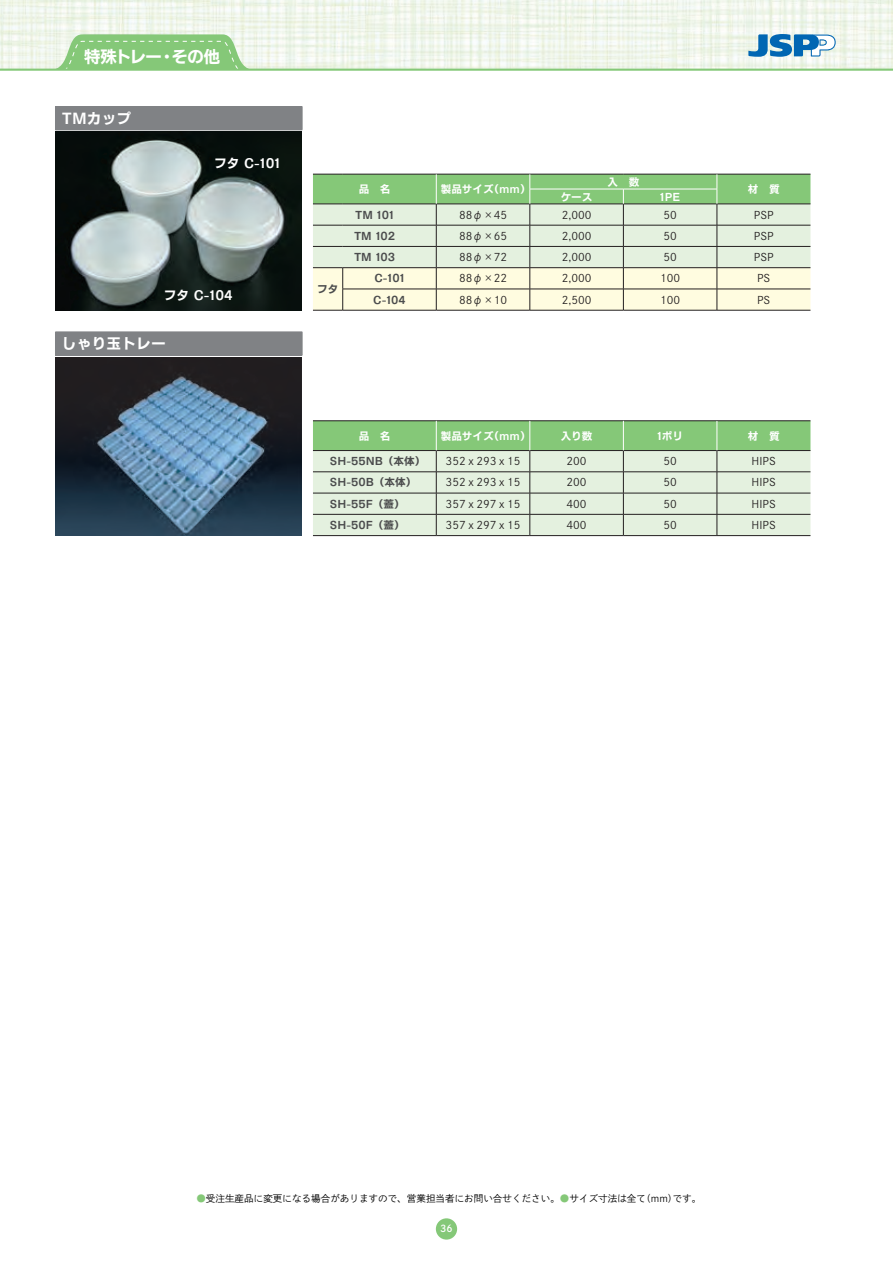
<style>
.page{position:relative;width:893px;height:1263px;background:#fff}
.page>*{position:absolute;margin:0;border:0;box-sizing:border-box;transform-origin:0 0}
.t1{font:16.95px "Ro NOW Std GE";letter-spacing:-.07em;color:#fff}
.t2{font:14.85px "Ro NOW Std GE";color:#fff}
.t3{font:12.75px "Ro NOW Std GE";color:#fff}
.t4{font:10.65px "Shuei Go Kin Std L";color:#231f20}
.t5{font:10.65px "Ro NOW Std GE";color:#4b4c4d}
.t6{font:10.65px "Ro NOW Std GE";color:#fff}
.t7{font:9.6px "Shuei Go Kin Std L";color:#000}
.t8{font:9.6px "Shuei Go Kin Std B";color:#fff}
.s1{color:#85c878}
</style>
<div class="page">
<img style="left:0;top:0;width:893px;height:69px">
<hr style="left:0;top:69px;width:893px;height:2px;background:#85c878">
<svg style="left:40px;top:34px;width:809px;height:37px"></svg>
<div style="left:436px;top:1218px;width:21px;height:21px;background:#85c878;border-radius:50%"></div>
<div style="left:55px;top:332px;width:247px;height:23px;background:#808285"></div>
<svg style="left:302px;top:332px;width:1px;height:23px"></svg>
<hr style="left:55px;top:355px;width:247px;height:1px;background:#808285">
<img style="left:55px;top:357px;width:247px;height:179px">
<img style="left:55px;top:132px;width:247px;height:178px">
<div style="left:55px;top:107px;width:247px;height:23px;background:#808285"></div>
<hr style="left:55px;top:106px;width:247px;height:1px;background:#808285">
<svg style="left:302px;top:107px;width:1px;height:23px"></svg>
<hr style="left:55px;top:130px;width:247px;height:1px;background:#808285">
<hr style="left:313px;top:310px;width:30px;height:1px;background:#231f20">
<hr style="left:343px;top:310px;width:93px;height:1px;background:#231f20">
<hr style="left:436px;top:310px;width:94px;height:1px;background:#231f20">
<hr style="left:530px;top:310px;width:93px;height:1px;background:#231f20">
<hr style="left:623px;top:310px;width:94px;height:1px;background:#231f20">
<hr style="left:717px;top:310px;width:93px;height:1px;background:#231f20">
<svg style="left:313px;top:174px;width:497px;height:136px;background:#cee1c0"></svg>
<hr style="left:313px;top:420px;width:123px;height:1px;background:#231f20">
<hr style="left:436px;top:420px;width:94px;height:1px;background:#231f20">
<hr style="left:530px;top:420px;width:93px;height:1px;background:#231f20">
<hr style="left:623px;top:420px;width:94px;height:1px;background:#231f20">
<hr style="left:717px;top:420px;width:93px;height:1px;background:#231f20">
<svg style="left:313px;top:421px;width:497px;height:115px;background:#c2dcbc"></svg>
<h1 class="t1" style="left:84px;top:45px;width:138px">特殊トレー・その他</h1>
<h2 class="t2" style="left:62px;top:108px;width:71px">TMカップ</h2>
<p class="t3" style="left:214px;top:154px;width:68px">フタ C-101</p>
<p class="t3" style="left:164px;top:287px;width:71px">フタ C-104</p>
<h2 class="t2" style="left:62px;top:334px;width:106px">しゃり玉トレー</h2>
<p class="t6" style="left:359px;top:182px;width:33px">品　名</p>
<p class="t6" style="left:441px;top:182px;width:92px">製品サイズ（mm）</p>
<p class="t6" style="left:607px;top:174px;width:33px">入　数</p>
<p class="t6" style="left:561px;top:189px;width:33px">ケース</p>
<p class="t6" style="left:660px;top:189px;width:22px">1PE</p>
<p class="t6" style="left:748px;top:182px;width:33px">材　質</p>
<p class="t5" style="left:317px;top:282px;width:23px">フタ</p>
<p class="t5" style="left:355px;top:207px;width:40px">TM 101</p>
<p class="t4" style="left:459px;top:207px;width:50px">88φ×45</p>
<p class="t4" style="left:562px;top:207px;width:31px">2,000</p>
<p class="t4" style="left:663px;top:207px;width:15px">50</p>
<p class="t4" style="left:754px;top:207px;width:21px">PSP</p>
<p class="t5" style="left:354px;top:229px;width:43px">TM 102</p>
<p class="t4" style="left:459px;top:229px;width:50px">88φ×65</p>
<p class="t4" style="left:562px;top:229px;width:31px">2,000</p>
<p class="t4" style="left:663px;top:229px;width:15px">50</p>
<p class="t4" style="left:754px;top:229px;width:21px">PSP</p>
<p class="t5" style="left:354px;top:250px;width:43px">TM 103</p>
<p class="t4" style="left:459px;top:250px;width:50px">88φ×72</p>
<p class="t4" style="left:562px;top:250px;width:31px">2,000</p>
<p class="t4" style="left:663px;top:250px;width:15px">50</p>
<p class="t4" style="left:754px;top:250px;width:21px">PSP</p>
<p class="t5" style="left:374px;top:271px;width:32px">C-101</p>
<p class="t4" style="left:459px;top:271px;width:50px">88φ×22</p>
<p class="t4" style="left:562px;top:271px;width:31px">2,000</p>
<p class="t4" style="left:660px;top:271px;width:22px">100</p>
<p class="t4" style="left:757px;top:271px;width:15px">PS</p>
<p class="t5" style="left:373px;top:292px;width:34px">C-104</p>
<p class="t4" style="left:459px;top:292px;width:50px">88φ×10</p>
<p class="t4" style="left:562px;top:292px;width:31px">2,500</p>
<p class="t4" style="left:660px;top:292px;width:22px">100</p>
<p class="t4" style="left:757px;top:292px;width:15px">PS</p>
<p class="t6" style="left:359px;top:428px;width:33px">品　名</p>
<p class="t6" style="left:441px;top:428px;width:92px">製品サイズ（mm）</p>
<p class="t6" style="left:561px;top:428px;width:33px">入り数</p>
<p class="t6" style="left:657px;top:428px;width:28px">1ポリ</p>
<p class="t6" style="left:748px;top:428px;width:33px">材　質</p>
<p class="t5" style="left:330px;top:454px;width:97px">SH-55NB（本体）</p>
<p class="t4" style="left:446px;top:454px;width:76px">352ｘ293ｘ15</p>
<p class="t4" style="left:567px;top:454px;width:22px">200</p>
<p class="t4" style="left:663px;top:454px;width:15px">50</p>
<p class="t4" style="left:751px;top:454px;width:26px">HIPS</p>
<p class="t5" style="left:330px;top:475px;width:88px">SH-50B（本体）</p>
<p class="t4" style="left:446px;top:475px;width:76px">352ｘ293ｘ15</p>
<p class="t4" style="left:567px;top:475px;width:22px">200</p>
<p class="t4" style="left:663px;top:475px;width:15px">50</p>
<p class="t4" style="left:751px;top:475px;width:26px">HIPS</p>
<p class="t5" style="left:330px;top:497px;width:76px">SH-55F（蓋）</p>
<p class="t4" style="left:446px;top:497px;width:76px">357ｘ297ｘ15</p>
<p class="t4" style="left:567px;top:497px;width:22px">400</p>
<p class="t4" style="left:663px;top:497px;width:15px">50</p>
<p class="t4" style="left:751px;top:497px;width:26px">HIPS</p>
<p class="t5" style="left:330px;top:518px;width:76px">SH-50F（蓋）</p>
<p class="t4" style="left:446px;top:518px;width:76px">357ｘ297ｘ15</p>
<p class="t4" style="left:567px;top:518px;width:22px">400</p>
<p class="t4" style="left:663px;top:518px;width:15px">50</p>
<p class="t4" style="left:751px;top:518px;width:26px">HIPS</p>
<p class="t7" style="left:196px;top:1192px;width:506px"><span class="s1">●</span>受注生産品に変更になる場合がありますので、営業担当者にお問い合せください。<span class="s1">●</span>サイズ寸法は全て（mm）です。</p>
<p class="t8" style="left:440px;top:1222px;width:14px">36</p>
</div>
